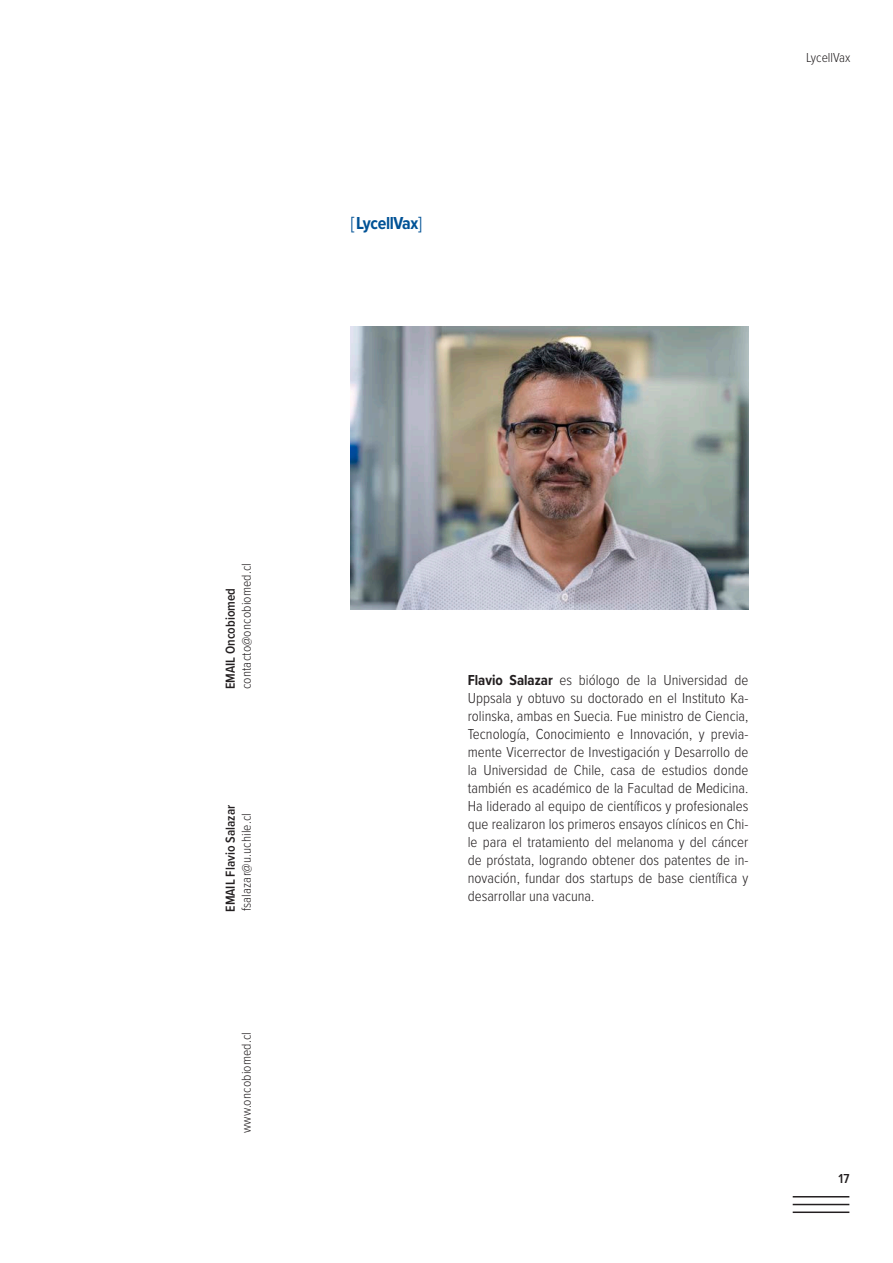
<style>
.page{position:relative;width:893px;height:1263px;background:#fff}
.page>*{position:absolute;margin:0;border:0;box-sizing:border-box;transform-origin:0 0}
.t1{font:700 18px "Proxima Nova Cond";letter-spacing:-.02em;color:#005296}
.body{font:300 15px/18px "Proxima Nova Cond";color:#231f20;text-align:justify}
.caption_body{font:300 13.5px "Proxima Nova Cond";letter-spacing:.01em;color:#231f20}
.caption_headline{font:600 13.5px "Proxima Nova Cond";color:#231f20}
.s1{font-weight:400}
.s2{font-weight:700}
</style>
<div class="page">
<img style="left:351px;top:326px;width:397px;height:283px">
<hr style="left:793px;top:1196px;width:56px;height:1px;background:#231f20">
<hr style="left:793px;top:1204px;width:56px;height:1px;background:#231f20">
<hr style="left:793px;top:1211px;width:56px;height:2px;background:#231f20">
<p class="t1" style="left:351px;top:209px;width:73px"><span class="s1">[</span> LycellVax<span class="s1">]</span></p>
<p class="caption_body" style="left:806px;top:47px;width:46px">LycellVax</p>
<p class="caption_body" style="left:236px;top:689px;width:128px;rotate:-90deg">contacto@oncobiomed.cl</p>
<p class="caption_headline" style="left:221px;top:689px;width:103px;rotate:-90deg">EMAIL Oncobiomed</p>
<p class="caption_headline" style="left:221px;top:912px;width:108px;rotate:-90deg">EMAIL Flavio Salazar</p>
<p class="caption_body" style="left:236px;top:911px;width:100px;rotate:-90deg">fsalazar@u.uchile.cl</p>
<p class="caption_body" style="left:236px;top:1133px;width:103px;rotate:-90deg">www.oncobiomed.cl</p>
<p class="body" style="left:468px;top:670px;width:282px"><span class="s2">Flavio Salazar</span> es biólogo de la Universidad de Uppsala y obtuvo su doctorado en el Instituto Ka&shy;rolinska, ambas en Suecia. Fue ministro de Ciencia, Tecnología, Conocimiento e Innovación, y previa&shy;mente Vicerrector de Investigación y Desarrollo de la Universidad de Chile, casa de estudios donde también es académico de la Facultad de Medicina.<br>Ha liderado al equipo de científicos y profesionales que realizaron los primeros ensayos clínicos en Chi&shy;le para el tratamiento del melanoma y del cáncer de próstata, logrando obtener dos patentes de in&shy;novación, fundar dos startups de base científica y desarrollar una vacuna.</p>
<p class="caption_headline" style="left:839px;top:1168px;width:12px">17</p>
</div>
